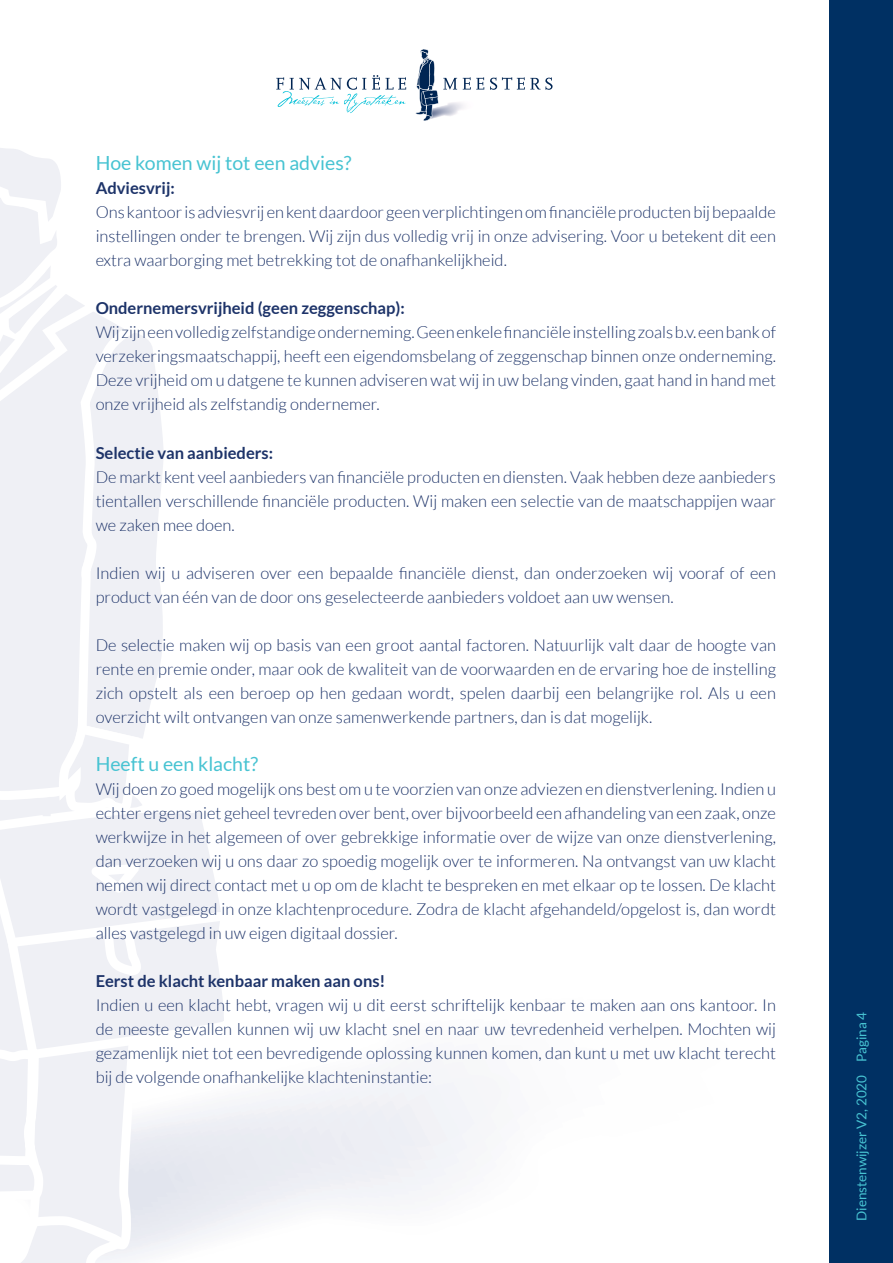
<style>
.page{position:relative;width:893px;height:1263px;background:#fff}
.page>*{position:absolute;margin:0;border:0;box-sizing:border-box;transform-origin:0 0}
.t1{font:19.5px "Lato";color:#47c3d2}
.t2{font:300 16.5px/24px "Lato";color:#1d3369;text-align:justify}
.t3{font:700 16.5px "Lato";color:#1d3369}
.t4{font:13.5px "Lato";color:#47c3d2}
</style>
<div class="page">
<svg style="left:0;top:1061px;width:138px;height:188px;fill:#eff0f5"></svg>
<svg style="left:0;top:1216px;width:126px;height:47px"></svg>
<svg style="left:0;top:1144px;width:43px;height:64px"></svg>
<svg style="left:0;top:148px;width:224px;height:913px"></svg>
<div style="left:829px;top:0;width:64px;height:1263px;background:#003063"></div>
<svg style="left:415px;top:49px;width:42px;height:72px"></svg>
<svg style="left:463px;top:77px;width:21px;height:13px"></svg>
<svg style="left:490px;top:77px;width:63px;height:13px"></svg>
<svg style="left:276px;top:75px;width:130px;height:38px"></svg>
<p class="t1" style="left:96px;top:153px;width:257px">Hoe komen wij tot een advies?</p>
<p class="t3" style="left:96px;top:179px;width:81px">Adviesvrij:</p>
<p class="t2" style="left:96px;top:201px;width:682px">Ons kantoor is adviesvrij en kent daardoor geen verplichtingen om financiële producten bij bepaalde instellingen onder te brengen. Wij zijn dus volledig vrij in onze advisering. Voor u betekent dit een extra waarborging met betrekking tot de onafhankelijkheid.</p>
<p class="t3" style="left:96px;top:299px;width:311px">Ondernemersvrijheid (geen zeggenschap):</p>
<p class="t2" style="left:96px;top:321px;width:682px">Wij zijn een volledig zelfstandige onderneming. Geen enkele financiële instelling zoals b.v. een bank of verzekeringsmaatschappij, heeft een eigendomsbelang of zeggenschap binnen onze onderneming.<br>Deze vrijheid om u datgene te kunnen adviseren wat wij in uw belang vinden, gaat hand in hand met onze vrijheid als zelfstandig ondernemer.</p>
<p class="t3" style="left:96px;top:443px;width:179px">Selectie van aanbieders:</p>
<p class="t2" style="left:96px;top:465px;width:682px">De markt kent veel aanbieders van financiële producten en diensten. Vaak hebben deze aanbieders tientallen verschillende financiële producten. Wij maken een selectie van de maatschappijen waar we zaken mee doen.</p>
<p class="t2" style="left:96px;top:561px;width:682px">Indien wij u adviseren over een bepaalde financiële dienst, dan onderzoeken wij vooraf of een product van één van de door ons geselecteerde aanbieders voldoet aan uw wensen.</p>
<p class="t2" style="left:96px;top:633px;width:682px">De selectie maken wij op basis van een groot aantal factoren. Natuurlijk valt daar de hoogte van rente en premie onder, maar ook de kwaliteit van de voorwaarden en de ervaring hoe de instelling zich opstelt als een beroep op hen gedaan wordt, spelen daarbij een belangrijke rol. Als u een overzicht wilt ontvangen van onze samenwerkende partners, dan is dat mogelijk.</p>
<p class="t1" style="left:96px;top:753px;width:164px">Heeft u een klacht?</p>
<p class="t2" style="left:96px;top:777px;width:682px">Wij doen zo goed mogelijk ons best om u te voorzien van onze adviezen en dienstverlening. Indien u echter ergens niet geheel tevreden over bent, over bijvoorbeeld een afhandeling van een zaak, onze werkwijze in het algemeen of over gebrekkige informatie over de wijze van onze dienstverlening, dan verzoeken wij u ons daar zo spoedig mogelijk over te informeren. Na ontvangst van uw klacht nemen wij direct contact met u op om de klacht te bespreken en met elkaar op te lossen. De klacht wordt vastgelegd in onze klachtenprocedure. Zodra de klacht afgehandeld/opgelost is, dan wordt alles vastgelegd in uw eigen digitaal dossier.</p>
<p class="t3" style="left:96px;top:971px;width:291px">Eerst de klacht kenbaar maken aan ons!</p>
<p class="t2" style="left:96px;top:993px;width:682px">Indien u een klacht hebt, vragen wij u dit eerst schriftelijk kenbaar te maken aan ons kantoor. In de meeste gevallen kunnen wij uw klacht snel en naar uw tevredenheid verhelpen. Mochten wij gezamenlijk niet tot een bevredigende oplossing kunnen komen, dan kunt u met uw klacht terecht bij de volgende onafhankelijke klachteninstantie:</p>
<p class="t4" style="left:854px;top:1221px;width:210px;rotate:-90deg">Dienstenwijzer V2, 2020 Pagina 4</p>
</div>
